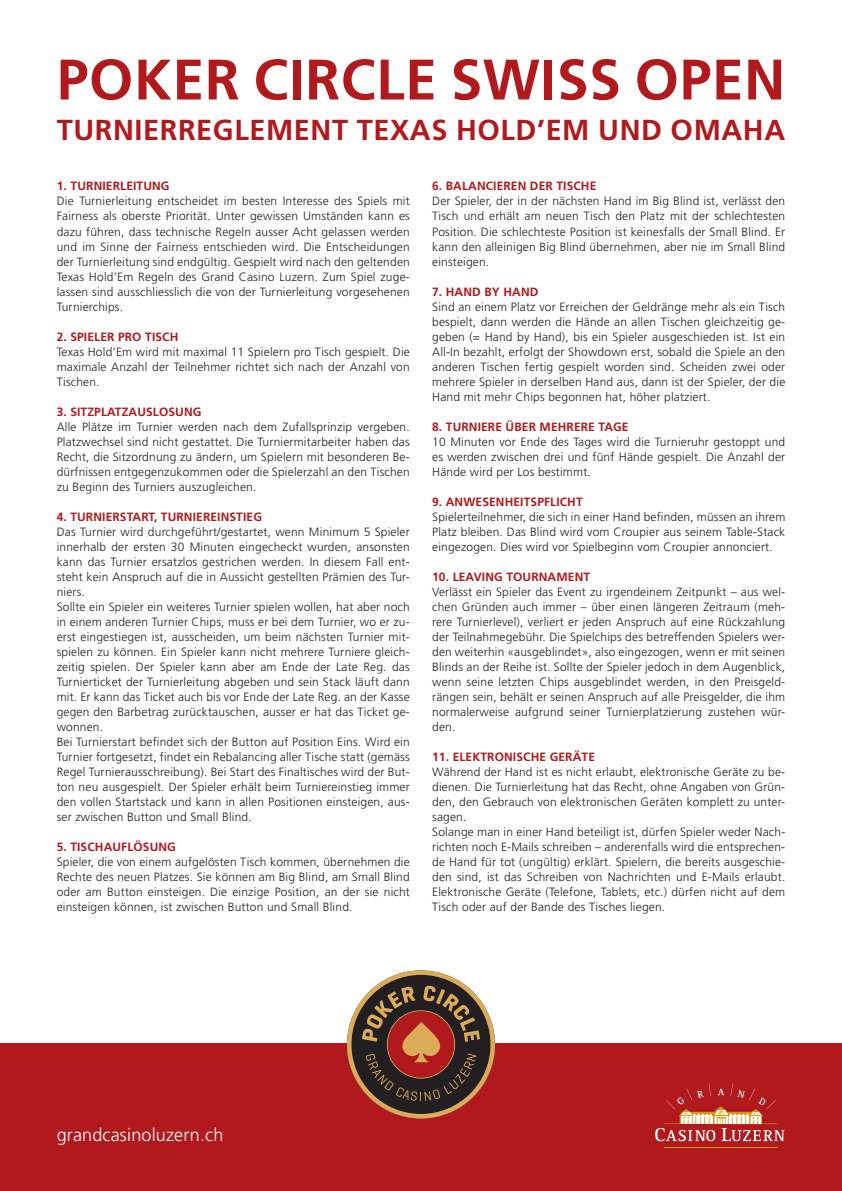
<style>
.page{position:relative;width:842px;height:1191px;background:#fff}
.page>*{position:absolute;margin:0;border:0;box-sizing:border-box;transform-origin:0 0}
.t1{font:700 57px "Frutiger LT";letter-spacing:.01em;color:#b1191d}
.t2{font:700 28.9px "Frutiger LT";letter-spacing:.02em;color:#b1191d}
.t3{font:300 18px "Frutiger LT";letter-spacing:.01em;color:#fff}
.t4{font:300 12px/15px "Frutiger LT";letter-spacing:.015em;color:#231f20;text-align:justify}
.t5{font:700 12px "Frutiger LT";letter-spacing:.01em;color:#b1191d}
</style>
<div class="page">
<div style="left:0;top:1043px;width:842px;height:148px;background:#b1191d"></div>
<svg style="left:347px;top:970px;width:148px;height:148px"></svg>
<hr style="left:664px;top:1146px;width:113px;height:1px;background:#d0990c">
<svg style="left:655px;top:1083px;width:130px;height:58px"></svg>
<h1 class="t1" style="left:57px;top:46px;width:730px">POKER CIRCLE SWISS OPEN</h1>
<h2 class="t2" style="left:57px;top:113px;width:730px">TURNIERREGLEMENT TEXAS HOLD’EM UND OMAHA</h2>
<p class="t5" style="left:57px;top:179px;width:114px">1. TURNIERLEITUNG</p>
<p class="t4" style="left:57px;top:194px;width:355px">Die Turnierleitung entscheidet im besten Interesse des Spiels mit Fairness als oberste Priorität. Unter gewissen Umständen kann es dazu führen, dass technische Regeln ausser Acht gelassen werden und im Sinne der Fairness entschieden wird. Die Entscheidungen der Turnierleitung sind endgültig. Gespielt wird nach den geltenden Texas Hold’Em Regeln des Grand Casino Luzern. Zum Spiel zuge&shy;lassen sind ausschliesslich die von der Turnierleitung vorgesehenen Turnierchips.</p>
<p class="t5" style="left:57px;top:329px;width:123px">2. SPIELER PRO TISCH</p>
<p class="t4" style="left:57px;top:344px;width:355px">Texas Hold‘Em wird mit maximal 11 Spielern pro Tisch gespielt. Die maximale Anzahl der Teilnehmer richtet sich nach der Anzahl von Tischen.</p>
<p class="t5" style="left:57px;top:404px;width:146px">3. SITZPLATZAUSLOSUNG</p>
<p class="t4" style="left:57px;top:419px;width:355px">Alle Plätze im Turnier werden nach dem Zufallsprinzip vergeben.<br>Platzwechsel sind nicht gestattet. Die Turniermitarbeiter haben das Recht, die Sitzordnung zu ändern, um Spielern mit besonderen Be&shy;dürfnissen entgegenzukommen oder die Spielerzahl an den Tischen zu Beginn des Turniers auszugleichen.</p>
<p class="t5" style="left:57px;top:509px;width:207px">4. TURNIERSTART, TURNIEREINSTIEG</p>
<p class="t4" style="left:57px;top:524px;width:355px;text-align:left">Das Turnier wird durchgeführt/gestartet, wenn Minimum 5 Spieler innerhalb der ersten 30 Minuten eingecheckt wurden, ansonsten kann das Turnier ersatzlos gestrichen werden. In diesem Fall ent&shy;steht kein Anspruch auf die in Aussicht gestellten Prämien des Tur&shy;niers.<br>Sollte ein Spieler ein weiteres Turnier spielen wollen, hat aber noch in einem anderen Turnier Chips, muss er bei dem Turnier, wo er zu&shy;erst eingestiegen ist, ausscheiden, um beim nächsten Turnier mit&shy;spielen zu können. Ein Spieler kann nicht mehrere Turniere gleich&shy;zeitig spielen. Der Spieler kann aber am Ende der Late Reg. das Turnierticket der Turnierleitung abgeben und sein Stack läuft dann mit. Er kann das Ticket auch bis vor Ende der Late Reg. an der Kasse gegen den Barbetrag zurücktauschen, ausser er hat das Ticket ge&shy;wonnen.<br>Bei Turnierstart befindet sich der Button auf Position Eins. Wird ein Turnier fortgesetzt, findet ein Rebalancing aller Tische statt (gemäss Regel Turnierausschreibung). Bei Start des Finaltisches wird der But&shy;ton neu ausgespielt. Der Spieler erhält beim Turniereinstieg immer den vollen Startstack und kann in allen Positionen einsteigen, aus&shy;ser zwischen Button und Small Blind.</p>
<p class="t5" style="left:57px;top:839px;width:121px">5. TISCHAUFLÖSUNG</p>
<p class="t4" style="left:57px;top:854px;width:355px">Spieler, die von einem aufgelösten Tisch kommen, übernehmen die Rechte des neuen Platzes. Sie können am Big Blind, am Small Blind oder am Button einsteigen. Die einzige Position, an der sie nicht einsteigen können, ist zwischen Button und Small Blind.</p>
<p class="t5" style="left:432px;top:179px;width:166px">6. BALANCIEREN DER TISCHE</p>
<p class="t4" style="left:432px;top:194px;width:355px">Der Spieler, der in der nächsten Hand im Big Blind ist, verlässt den Tisch und erhält am neuen Tisch den Platz mit der schlechtesten Position. Die schlechteste Position ist keinesfalls der Small Blind. Er kann den alleinigen Big Blind übernehmen, aber nie im Small Blind einsteigen.</p>
<p class="t5" style="left:432px;top:284px;width:108px">7. HAND BY HAND</p>
<p class="t4" style="left:432px;top:299px;width:355px">Sind an einem Platz vor Erreichen der Geldränge mehr als ein Tisch bespielt, dann werden die Hände an allen Tischen gleichzeitig ge&shy;geben (= Hand by Hand), bis ein Spieler ausgeschieden ist. Ist ein All-In bezahlt, erfolgt der Showdown erst, sobald die Spiele an den anderen Tischen fertig gespielt worden sind. Scheiden zwei oder mehrere Spieler in derselben Hand aus, dann ist der Spieler, der die Hand mit mehr Chips begonnen hat, höher platziert.</p>
<p class="t5" style="left:432px;top:419px;width:198px">8. TURNIERE ÜBER MEHRERE TAGE</p>
<p class="t4" style="left:432px;top:434px;width:355px">10 Minuten vor Ende des Tages wird die Turnieruhr gestoppt und es werden zwischen drei und fünf Hände gespielt. Die Anzahl der Hände wird per Los bestimmt.</p>
<p class="t5" style="left:432px;top:494px;width:152px">9. ANWESENHEITSPFLICHT</p>
<p class="t4" style="left:432px;top:509px;width:355px">Spielerteilnehmer, die sich in einer Hand befinden, müssen an ihrem Platz bleiben. Das Blind wird vom Croupier aus seinem Table-Stack eingezogen. Dies wird vor Spielbeginn vom Croupier annonciert.</p>
<p class="t5" style="left:432px;top:569px;width:159px">10. LEAVING TOURNAMENT</p>
<p class="t4" style="left:432px;top:584px;width:355px">Verlässt ein Spieler das Event zu irgendeinem Zeitpunkt – aus wel&shy;chen Gründen auch immer – über einen längeren Zeitraum (meh&shy;rere Turnierlevel), verliert er jeden Anspruch auf eine Rückzahlung der Teilnahmegebühr. Die Spielchips des betreffenden Spielers wer&shy;den weiterhin «ausgeblindet», also eingezogen, wenn er mit seinen Blinds an der Reihe ist. Sollte der Spieler jedoch in dem Augenblick, wenn seine letzten Chips ausgeblindet werden, in den Preisgeld&shy;rängen sein, behält er seinen Anspruch auf alle Preisgelder, die ihm normalerweise aufgrund seiner Turnierplatzierung zustehen wür&shy;den.</p>
<p class="t5" style="left:432px;top:749px;width:164px">11. ELEKTRONISCHE GERÄTE</p>
<p class="t4" style="left:432px;top:764px;width:355px;text-align:left">Während der Hand ist es nicht erlaubt, elektronische Geräte zu be&shy;dienen. Die Turnierleitung hat das Recht, ohne Angaben von Grün&shy;den, den Gebrauch von elektronischen Geräten komplett zu unter&shy;sagen.<br>Solange man in einer Hand beteiligt ist, dürfen Spieler weder Nach&shy;richten noch E-Mails schreiben – anderenfalls wird die entsprechen&shy;de Hand für tot (ungültig) erklärt. Spielern, die bereits ausgeschie&shy;den sind, ist das Schreiben von Nachrichten und E-Mails erlaubt.<br>Elektronische Geräte (Telefone, Tablets, etc.) dürfen nicht auf dem Tisch oder auf der Bande des Tisches liegen.</p>
<h3 class="t3" style="left:57px;top:1125px;width:168px">grandcasinoluzern.ch</h3>
</div>
